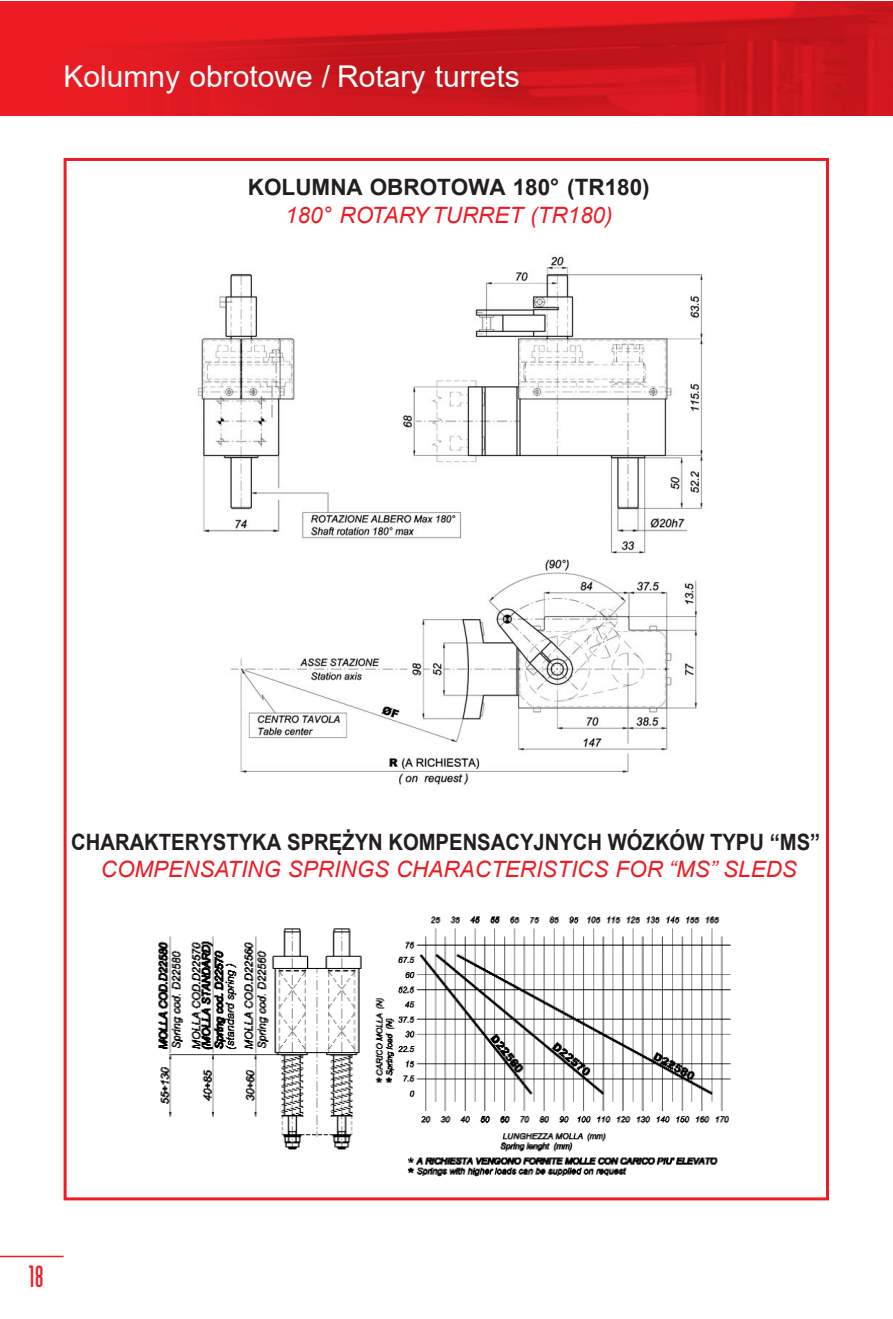
<style>
.page{position:relative;width:893px;height:1319px;background:#fff}
.page>*{position:absolute;margin:0;border:0;box-sizing:border-box;transform-origin:0 0}
.t1{font:30px "Arial";color:#fff}
.t2{font:30px "Industria Solid";color:#ed1c24}
.t3{font:italic 22.5px "Arial";color:#ed1c24}
.t4{font:700 22.5px "Arial";color:#231f20;scale:.9 1}
.t5{font:700 22.5px "Arial";color:#231f20}
</style>
<div class="page">
<img style="left:0;top:1px;width:892px;height:114px">
<hr style="left:0;top:1255px;width:64px;height:1px;background:#ed1c24">
<img style="left:198px;top:254px;width:505px;height:532px">
<img style="left:158px;top:916px;width:573px;height:261px">
<h1 class="t1" style="left:64px;top:56px;width:458px">Kolumny obrotowe / Rotary turrets</h1>
<p class="t5" style="left:248px;top:172px;width:403px">KOLUMNA OBROTOWA 180° (TR180)</p>
<p class="t3" style="left:285px;top:200px;width:329px">180° ROTARY TURRET (TR180)</p>
<p class="t4" style="left:71px;top:826px;width:834px">CHARAKTERYSTYKA SPRĘŻYN KOMPENSACYJNYCH WÓZKÓW TYPU “MS”</p>
<p class="t3" style="left:101px;top:854px;width:698px">COMPENSATING SPRINGS CHARACTERISTICS FOR “MS” SLEDS</p>
<h1 class="t2" style="left:29px;top:1265px;width:16px">18</h1>
</div>
